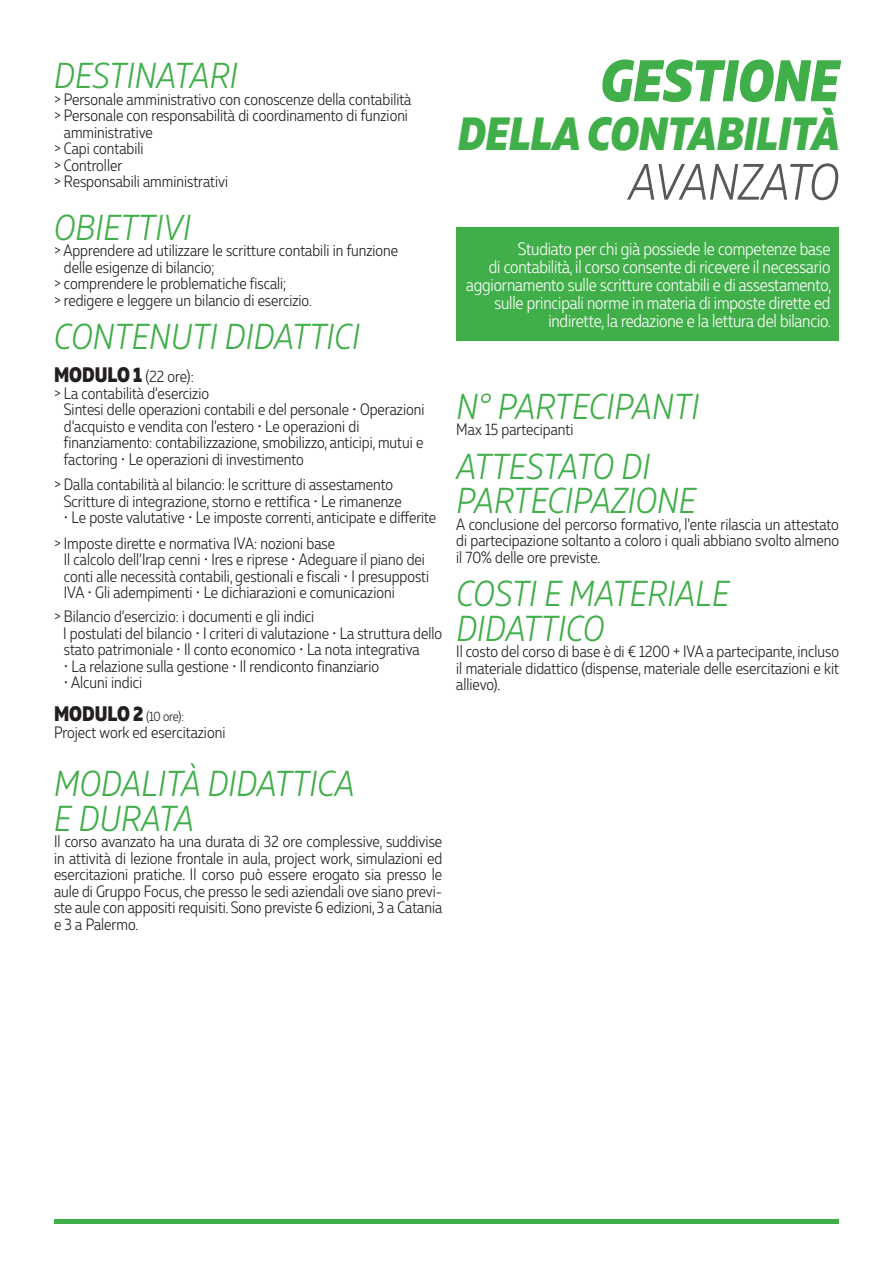
<style>
.page{position:relative;width:893px;height:1263px;background:#fff}
.page>*{position:absolute;margin:0;border:0;box-sizing:border-box;transform-origin:0 0}
.t1{font:italic 800 58.5px "Muller Narrow";color:#40ae49}
.t2{font:italic 300 51px "Muller Narrow";letter-spacing:-.025em;color:#57585a}
.t3{font:italic 800 46.5px "Muller Narrow";color:#40ae49}
.t4{font:italic 300 36px/34.5px "Muller Narrow";letter-spacing:.01em;color:#40ae49}
.t5{font:300 18px/18px "Muller Narrow";letter-spacing:-.01em;color:#fff;text-align:right}
.t6{font:300 16.5px/16.5px "Muller Narrow";color:#231f20}
.t7{font:300 13.5px "Muller Narrow";color:#231f20}
.s1{font-weight:800;font-size:21px}
</style>
<div class="page">
<div style="left:456px;top:227px;width:383px;height:114px;background:#40ae49"></div>
<div style="left:54px;top:1219px;width:785px;height:5px;background:#40ae49"></div>
<h3 class="t4" style="left:54px;top:58px;width:185px">DESTINATARI</h3>
<p class="t6" style="left:54px;top:91px;width:359px">&gt; Personale amministrativo con conoscenze della contabilità</p>
<p class="t6" style="left:54px;top:107px;width:355px">&gt; Personale con responsabilità di coordinamento di funzioni</p>
<p class="t6" style="left:64px;top:124px;width:91px">amministrative</p>
<p class="t6" style="left:54px;top:140px;width:91px">&gt; Capi contabili</p>
<p class="t6" style="left:54px;top:157px;width:70px">&gt; Controller</p>
<p class="t6" style="left:54px;top:173px;width:176px">&gt; Responsabili amministrativi</p>
<h3 class="t4" style="left:54px;top:210px;width:138px">OBIETTIVI</h3>
<p class="t6" style="left:54px;top:242px;width:346px">&gt; Apprendere ad utilizzare le scritture contabili in funzione</p>
<p class="t6" style="left:64px;top:259px;width:152px">delle esigenze di bilancio;</p>
<p class="t6" style="left:54px;top:275px;width:234px">&gt; comprendere le problematiche fiscali;</p>
<p class="t6" style="left:54px;top:292px;width:259px">&gt; redigere e leggere un bilancio di esercizio.</p>
<h3 class="t4" style="left:54px;top:319px;width:307px">CONTENUTI DIDATTICI</h3>
<p class="t6" style="left:54px;top:368px;width:141px"><span class="s1">MODULO 1</span> (22 ore):</p>
<p class="t6" style="left:54px;top:385px;width:157px">&gt; La contabilità d’esercizio</p>
<p class="t6" style="left:64px;top:401px;width:362px">Sintesi delle operazioni contabili e del personale • Operazioni</p>
<p class="t6" style="left:64px;top:418px;width:297px">d’acquisto e vendita con l’estero • Le operazioni di</p>
<p class="t6" style="left:64px;top:434px;width:361px">finanziamento: contabilizzazione, smobilizzo, anticipi, mutui e</p>
<p class="t6" style="left:64px;top:451px;width:241px">factoring • Le operazioni di investimento</p>
<p class="t6" style="left:54px;top:476px;width:349px;text-align:center">&gt; Dalla contabilità al bilancio: le scritture di assestamento<br>Scritture di integrazione, storno e rettifica • Le rimanenze</p>
<p class="t6" style="left:54px;top:505px;width:384px;line-height:25.5px;text-indent:10px">• Le poste valutative • Le imposte correnti, anticipate e differite &gt; Imposte dirette e normativa IVA: nozioni base</p>
<p class="t6" style="left:64px;top:551px;width:367px">Il calcolo dell’Irap cenni • Ires e riprese • Adeguare il piano dei conti alle necessità contabili, gestionali e fiscali • I presupposti<br>IVA • Gli adempimenti • Le dichiarazioni e comunicazioni</p>
<p class="t6" style="left:63px;top:608px;width:380px;text-indent:-9px">&gt; Bilancio d’esercizio: i documenti e gli indici<br>I postulati del bilancio • I criteri di valutazione • La struttura dello stato patrimoniale • Il conto economico • La nota integrativa</p>
<p class="t6" style="left:64px;top:658px;width:317px">• La relazione sulla gestione • Il rendiconto finanziario</p>
<p class="t6" style="left:64px;top:674px;width:80px">• Alcuni indici</p>
<p class="t7" style="left:54px;top:708px;width:131px"><span class="s1">MODULO 2</span> (10 ore):</p>
<p class="t6" style="left:54px;top:724px;width:173px">Project work ed esercitazioni</p>
<h3 class="t4" style="left:54px;top:766px;width:302px">MODALITÀ DIDATTICA<br>E DURATA</h3>
<p class="t6" style="left:54px;top:833px;width:390px;text-align:justify">Il corso avanzato ha una durata di 32 ore complessive, suddivise in attività di lezione frontale in aula, project work, simulazioni ed esercitazioni pratiche. Il corso può essere erogato sia presso le aule di Gruppo Focus, che presso le sedi aziendali ove siano previ&shy;ste aule con appositi requisiti. Sono previste 6 edizioni, 3 a Catania e 3 a Palermo.</p>
<h1 class="t1" style="left:600px;top:43px;width:240px">GESTIONE</h1>
<h3 class="t3" style="left:458px;top:105px;width:384px">DELLA CONTABILITÀ</h3>
<h2 class="t2" style="left:629px;top:151px;width:212px">AVANZATO</h2>
<p class="t5" style="left:466px;top:239px;width:367px">Studiato per chi già possiede le competenze base<br>di contabilità, il corso consente di ricevere il necessario aggiornamento sulle scritture contabili e di assestamento, sulle principali norme in materia di imposte dirette ed indirette, la redazione e la lettura del bilancio.</p>
<h3 class="t4" style="left:456px;top:389px;width:244px">N° PARTECIPANTI</h3>
<p class="t6" style="left:456px;top:421px;width:119px">Max 15 partecipanti</p>
<h3 class="t4" style="left:456px;top:449px;width:241px">ATTESTATO DI<br>PARTECIPAZIONE</h3>
<p class="t6" style="left:456px;top:516px;width:384px;text-align:justify">A conclusione del percorso formativo, l’ente rilascia un attestato di partecipazione soltanto a coloro i quali abbiano svolto almeno il 70% delle ore previste.</p>
<h3 class="t4" style="left:456px;top:577px;width:274px">COSTI E MATERIALE<br>DIDATTICO</h3>
<p class="t6" style="left:456px;top:643px;width:384px;text-align:justify">Il costo del corso di base è di € 1200 + IVA a partecipante, incluso il materiale didattico (dispense, materiale delle esercitazioni e kit allievo).</p>
</div>
